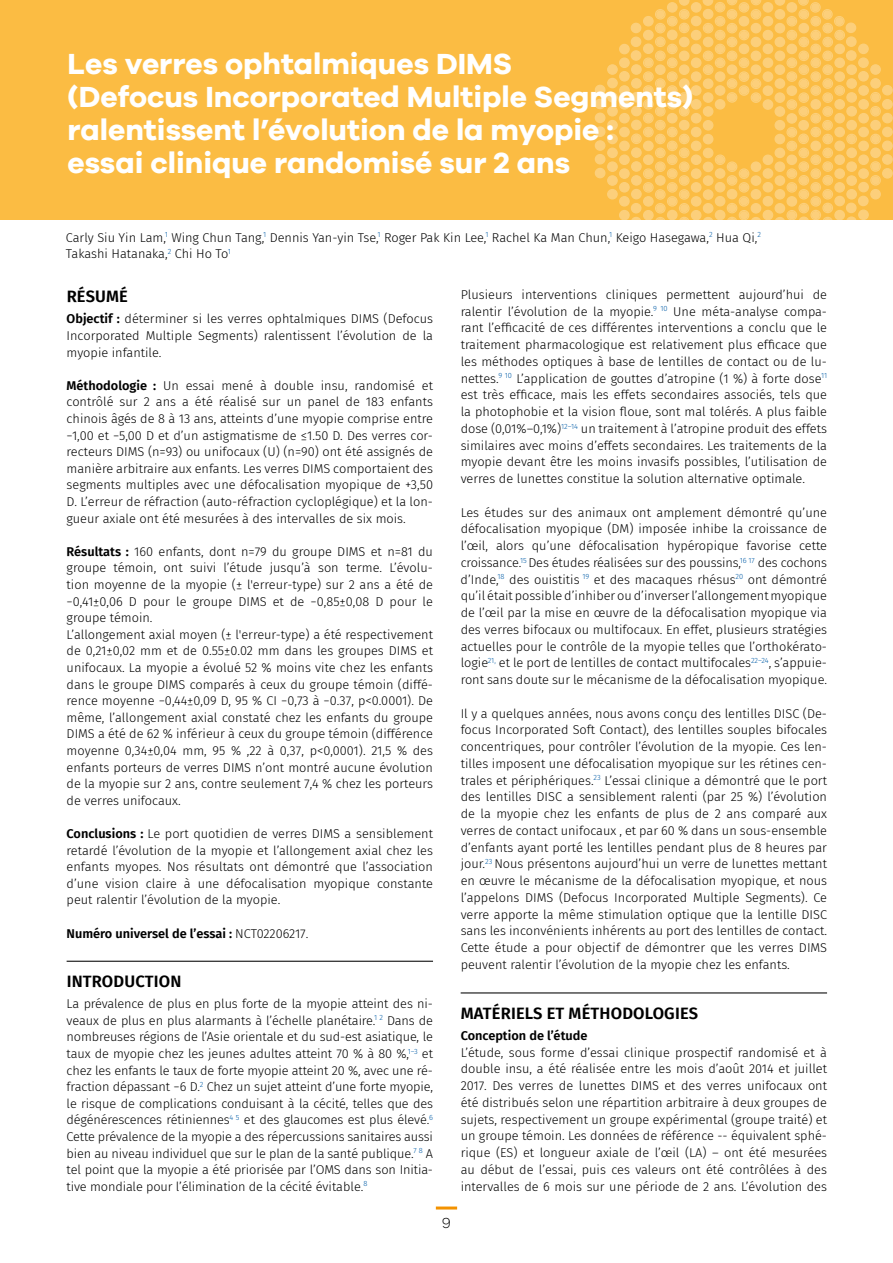
<style>
.page{position:relative;width:893px;height:1263px;background:#fff}
.page>*{position:absolute;margin:0;border:0;box-sizing:border-box;transform-origin:0 0}
.t1{font:700 30px/33px "Galano Grotesque";color:#fff}
.t2{font:600 16.5px "Fira Sans";letter-spacing:.01em;color:#000}
.t3{font:300 15px "Galano Grotesque";color:#000}
.t4{font:300 12.75px/16.8px "Fira Sans";color:#000;text-align:justify}
.t5{font:600 12.75px "Fira Sans";color:#000}
.s1{font-weight:600}
.s2{font-weight:300}
</style>
<div class="page">
<div style="left:0;top:0;width:893px;height:219px;background:#fbbc43"></div>
<svg style="left:556px;top:0;width:337px;height:220px"></svg>
<hr style="left:436px;top:1206px;width:21px;height:3px;background:#f39200">
<hr style="left:67px;top:961px;width:366px;height:1px;background:#000">
<hr style="left:461px;top:992px;width:366px;height:1px;background:#000">
<h1 class="t1" style="left:68px;top:47px;width:627px">Les verres ophtalmiques DIMS<br>(Defocus Incorporated Multiple Segments) ralentissent l’évolution de la myopie : essai clinique randomisé sur 2 ans</h1>
<p class="t4" style="left:66px;top:229px;width:697px">Carly Siu Yin Lam,<sup>1</sup> Wing Chun Tang,<sup>1</sup> Dennis Yan-yin Tse,<sup>1</sup> Roger Pak Kin Lee,<sup>1</sup> Rachel Ka Man Chun,<sup>1</sup> Keigo Hasegawa,<sup>2</sup> Hua Qi,<sup>2<br></sup>Takashi Hatanaka,<sup>2</sup> Chi Ho To<sup>1</sup></p>
<p class="t2" style="left:67px;top:283px;width:63px">RÉSUMÉ</p>
<p class="t4" style="left:67px;top:310px;width:368px"><span class="s1">Objectif :</span> déterminer si les verres ophtalmiques DIMS (Defocus Incorporated Multiple Segments) ralentissent l’évolution de la myopie infantile.</p>
<p class="t4" style="left:67px;top:377px;width:368px"><span class="s1">Méthodologie :</span> Un essai mené à double insu, randomisé et contrôlé sur 2 ans a été réalisé sur un panel de 183 enfants chinois âgés de 8 à 13 ans, atteints d’une myopie comprise entre −1,00 et −5,00 D et d’un astigmatisme de ≤1.50 D. Des verres cor&shy;recteurs DIMS (n=93) ou unifocaux (U) (n=90) ont été assignés de manière arbitraire aux enfants. Les verres DIMS comportaient des segments multiples avec une défocalisation myopique de +3,50<br>D. L’erreur de réfraction (auto-réfraction cycloplégique) et la lon&shy;gueur axiale ont été mesurées à des intervalles de six mois.</p>
<p class="t4" style="left:67px;top:543px;width:368px;text-align:left"><span class="s1">Résultats :</span> 160 enfants, dont n=79 du groupe DIMS et n=81 du groupe témoin, ont suivi l’étude jusqu’à son terme. L’évolu&shy;tion moyenne de la myopie (± l'erreur-type) sur 2 ans a été de −0,41±0,06 D pour le groupe DIMS et de −0,85±0,08 D pour le groupe témoin.<br>L’allongement axial moyen (± l'erreur-type) a été respectivement de 0,21±0,02 mm et de 0.55±0.02 mm dans les groupes DIMS et unifocaux. La myopie a évolué 52 % moins vite chez les enfants dans le groupe DIMS comparés à ceux du groupe témoin (diffé&shy;rence moyenne −0,44±0,09 D, 95 % CI −0,73 à −0.37, p&lt;0.0001). De même, l’allongement axial constaté chez les enfants du groupe DIMS a été de 62 % inférieur à ceux du groupe témoin (différence moyenne 0,34±0,04 mm, 95 % ,22 à 0,37, p&lt;0,0001). 21,5 % des enfants porteurs de verres DIMS n’ont montré aucune évolution de la myopie sur 2 ans, contre seulement 7,4 % chez les porteurs de verres unifocaux.</p>
<p class="t4" style="left:67px;top:825px;width:368px"><span class="s1">Conclusions :</span> Le port quotidien de verres DIMS a sensiblement retardé l’évolution de la myopie et l’allongement axial chez les enfants myopes. Nos résultats ont démontré que l’association d’une vision claire à une défocalisation myopique constante peut ralentir l’évolution de la myopie.</p>
<p class="t5" style="left:67px;top:923px;width:243px">Numéro universel de l’essai : <span class="s2">NCT02206217.</span></p>
<p class="t2" style="left:67px;top:968px;width:116px">INTRODUCTION</p>
<p class="t4" style="left:67px;top:995px;width:368px">La prévalence de plus en plus forte de la myopie atteint des ni&shy;veaux de plus en plus alarmants à l’échelle planétaire.<sup>1</sup> <sup>2</sup> Dans de nombreuses régions de l’Asie orientale et du sud-est asiatique, le taux de myopie chez les jeunes adultes atteint 70 % à 80 %,<sup>1–3</sup> et chez les enfants le taux de forte myopie atteint 20 %, avec une ré&shy;fraction dépassant −6 D.<sup>2</sup> Chez un sujet atteint d’une forte myopie, le risque de complications conduisant à la cécité, telles que des dégénérescences rétiniennes<sup>4</sup> <sup>5</sup> et des glaucomes est plus élevé.<sup>6<br></sup>Cette prévalence de la myopie a des répercussions sanitaires aussi bien au niveau individuel que sur le plan de la santé publique.<sup>7</sup> <sup>8</sup> A tel point que la myopie a été priorisée par l’OMS dans son Initia&shy;tive mondiale pour l’élimination de la cécité évitable.<sup>8</sup></p>
<p class="t3" style="left:442px;top:1213px;width:11px">9</p>
<p class="t4" style="left:461px;top:286px;width:368px">Plusieurs interventions cliniques permettent aujourd’hui de ralentir l’évolution de la myopie.<sup>9</sup> <sup>10</sup> Une méta-analyse compa&shy;rant l’efficacité de ces différentes interventions a conclu que le traitement pharmacologique est relativement plus efficace que les méthodes optiques à base de lentilles de contact ou de lu&shy;nettes.<sup>9</sup> <sup>10</sup> L’application de gouttes d’atropine (1 %) à forte dose<sup>11 </sup>est très efficace, mais les effets secondaires associés, tels que la photophobie et la vision floue, sont mal tolérés. A plus faible dose (0,01%–0,1%)<sup>12–14</sup> un traitement à l’atropine produit des effets similaires avec moins d’effets secondaires. Les traitements de la myopie devant être les moins invasifs possibles, l’utilisation de verres de lunettes constitue la solution alternative optimale.</p>
<p class="t4" style="left:461px;top:504px;width:368px">Les études sur des animaux ont amplement démontré qu’une défocalisation myopique (DM) imposée inhibe la croissance de l’œil, alors qu’une défocalisation hypéropique favorise cette croissance.<sup>15</sup> Des études réalisées sur des poussins,<sup>16</sup> <sup>17</sup> des cochons d’Inde,<sup>18</sup> des ouistitis <sup>19</sup> et des macaques rhésus<sup>20</sup> ont démontré qu’il était possible d’inhiber ou d’inverser l’allongement myopique de l’œil par la mise en œuvre de la défocalisation myopique via des verres bifocaux ou multifocaux. En effet, plusieurs stratégies actuelles pour le contrôle de la myopie telles que l’orthokérato&shy;logie<sup>21,</sup> et le port de lentilles de contact multifocales<sup>22–24</sup>, s’appuie&shy;ront sans doute sur le mécanisme de la défocalisation myopique.</p>
<p class="t4" style="left:461px;top:705px;width:368px">Il y a quelques années, nous avons conçu des lentilles DISC (De&shy;focus Incorporated Soft Contact), des lentilles souples bifocales concentriques, pour contrôler l’évolution de la myopie. Ces len&shy;tilles imposent une défocalisation myopique sur les rétines cen&shy;trales et périphériques.<sup>23</sup> L’essai clinique a démontré que le port des lentilles DISC a sensiblement ralenti (par 25 %) l’évolution de la myopie chez les enfants de plus de 2 ans comparé aux verres de contact unifocaux , et par 60 % dans un sous-ensemble d’enfants ayant porté les lentilles pendant plus de 8 heures par jour.<sup>23</sup> Nous présentons aujourd’hui un verre de lunettes mettant en œuvre le mécanisme de la défocalisation myopique, et nous l’appelons DIMS (Defocus Incorporated Multiple Segments). Ce verre apporte la même stimulation optique que la lentille DISC sans les inconvénients inhérents au port des lentilles de contact.<br>Cette étude a pour objectif de démontrer que les verres DIMS peuvent ralentir l’évolution de la myopie chez les enfants.</p>
<p class="t2" style="left:461px;top:1000px;width:239px">MATÉRIELS ET MÉTHODOLOGIES</p>
<p class="t5" style="left:461px;top:1025px;width:128px">Conception de l’étude</p>
<p class="t4" style="left:461px;top:1044px;width:368px">L’étude, sous forme d’essai clinique prospectif randomisé et à double insu, a été réalisée entre les mois d’août 2014 et juillet 2017. Des verres de lunettes DIMS et des verres unifocaux ont été distribués selon une répartition arbitraire à deux groupes de sujets, respectivement un groupe expérimental (groupe traité) et un groupe témoin. Les données de référence -- équivalent sphé&shy;rique (ES) et longueur axiale de l’œil (LA) – ont été mesurées au début de l’essai, puis ces valeurs ont été contrôlées à des intervalles de 6 mois sur une période de 2 ans. L’évolution des</p>
</div>
